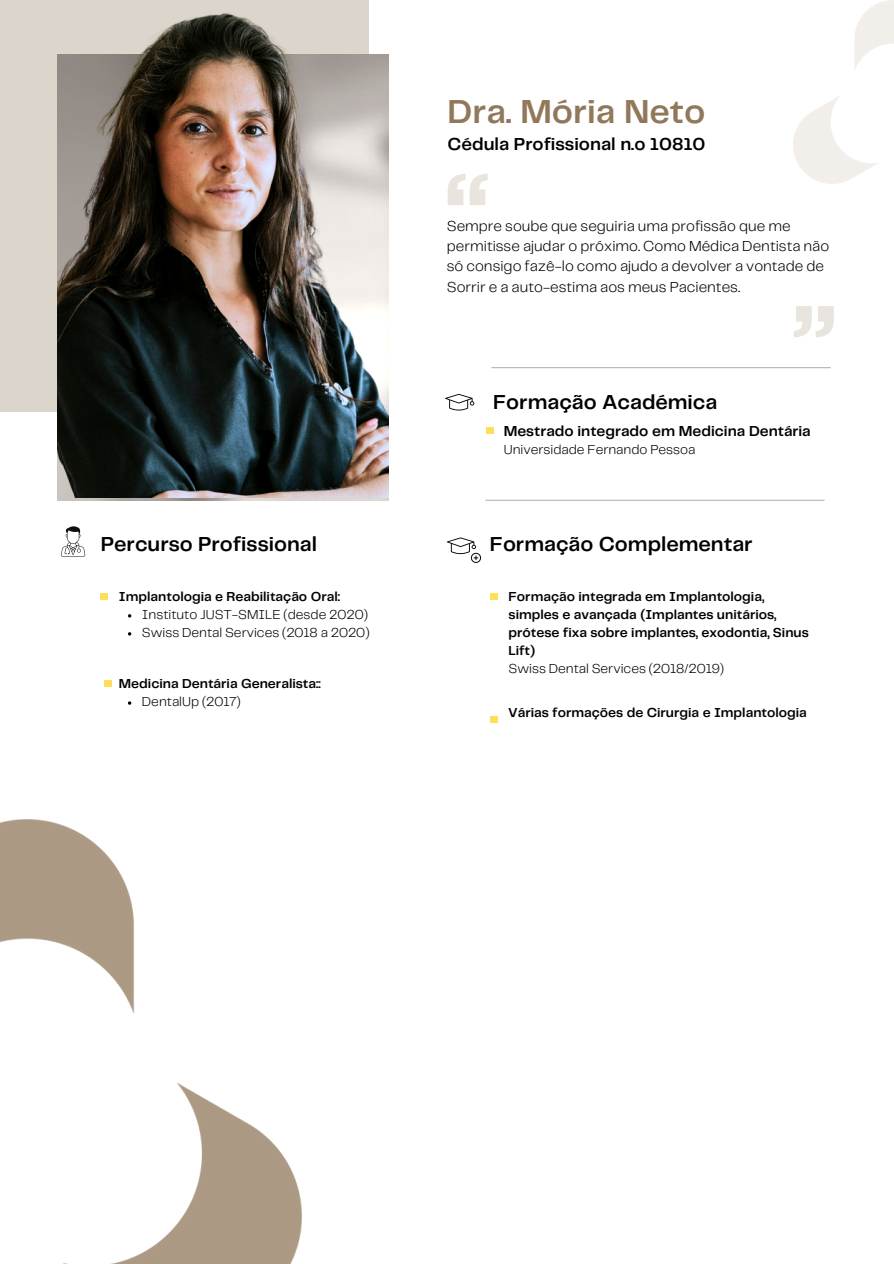
<style>
.page{position:relative;width:894px;height:1264px;background:#fff}
.page>*{position:absolute;margin:0;border:0;box-sizing:border-box;transform-origin:0 0}
.t1{font:600 34.5px "Telegraf";color:#91785b}
.t2{font:600 21px "Telegraf";color:#000}
.t3{font:600 18px "Telegraf";color:#000}
.t4{font:300 15px/20.2px "Telegraf";color:#000}
.t5{font:600 15px "Telegraf";color:#000}
.t6{font:600 13.5px/18px "Telegraf";color:#000}
.t7{font:300 13.5px "Telegraf";color:#000}
</style>
<div class="page">
<div style="left:0;top:0;width:368px;height:411px;background:#dcd5cc"></div>
<hr style="left:491px;top:367px;width:339px;height:1px;background:#000">
<div style="left:486px;top:427px;width:8px;height:6px;background:#ffde59"></div>
<svg style="left:445px;top:394px;width:29px;height:16px"></svg>
<hr style="left:485px;top:499px;width:339px;height:2px;background:#000">
<div style="left:489px;top:593px;width:8px;height:7px;background:#ffde59"></div>
<div style="left:489px;top:716px;width:8px;height:6px;background:#ffde59"></div>
<svg style="left:794px;top:306px;width:39px;height:31px"></svg>
<svg style="left:447px;top:174px;width:40px;height:31px"></svg>
<div style="left:100px;top:593px;width:8px;height:7px;background:#ffde59"></div>
<img style="left:0;top:819px;width:301px;height:444px">
<svg style="left:61px;top:526px;width:24px;height:30px"></svg>
<svg style="left:446px;top:537px;width:35px;height:26px"></svg>
<img style="left:58px;top:0;width:330px;height:497px">
<div style="left:104px;top:680px;width:8px;height:6px;background:#ffde59"></div>
<p class="t2" style="left:101px;top:535px;width:217px">Percurso Profissional</p>
<p class="t6" style="left:119px;top:588px;width:222px">Implantologia e Reabilitação Oral:</p>
<p class="t7" style="left:142px;top:608px;width:227px">Instituto JUST-SMILE (desde 2020)</p>
<p class="t7" style="left:142px;top:626px;width:229px">Swiss Dental Services (2018 a 2020)</p>
<p class="t6" style="left:119px;top:675px;width:203px">Medicina Dentária Generalista::</p>
<p class="t7" style="left:142px;top:695px;width:100px">DentalUp (2017)</p>
<p class="t1" style="left:447px;top:97px;width:259px">Dra. Mória Neto</p>
<p class="t3" style="left:447px;top:136px;width:259px">Cédula Profissional n.o 10810</p>
<p class="t4" style="left:446px;top:216px;width:384px">Sempre soube que seguiria uma profissão que me permitisse ajudar o próximo. Como Médica Dentista não só consigo fazê-lo como ajudo a devolver a vontade de Sorrir e a auto-estima aos meus Pacientes.</p>
<p class="t2" style="left:493px;top:392px;width:225px">Formação Académica</p>
<p class="t5" style="left:503px;top:424px;width:308px">Mestrado integrado em Medicina Dentária</p>
<p class="t7" style="left:503px;top:444px;width:193px">Universidade Fernando Pessoa</p>
<p class="t2" style="left:490px;top:535px;width:264px">Formação Complementar</p>
<p class="t6" style="left:508px;top:588px;width:302px">Formação integrada em Implantologia, simples e avançada (Implantes unitários, prótese fixa sobre implantes, exodontia, Sinus Lift)</p>
<p class="t7" style="left:508px;top:662px;width:217px">Swiss Dental Services (2018/2019)</p>
<p class="t6" style="left:508px;top:704px;width:300px">Várias formações de Cirurgia e Implantologia</p>
</div>
